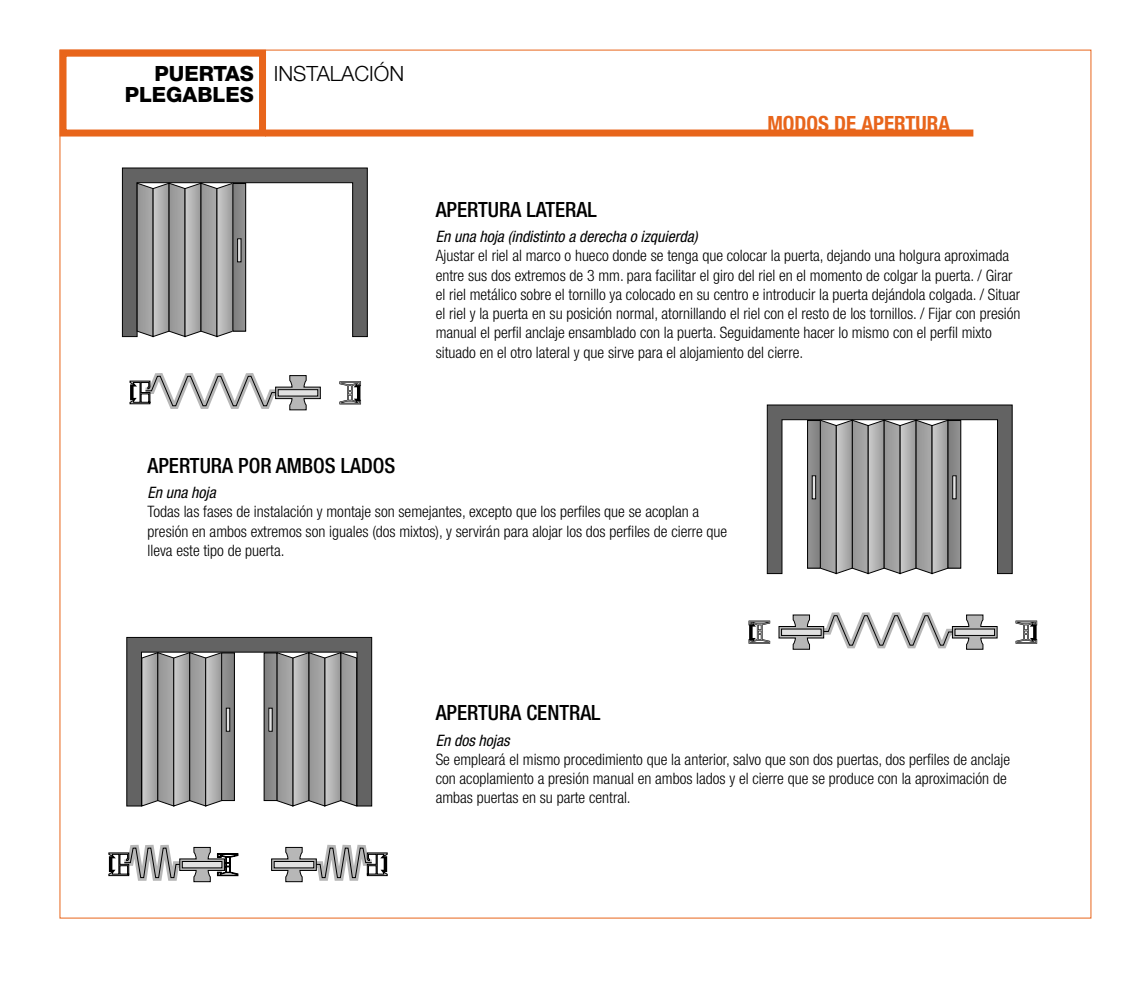
<style>
.page{position:relative;width:1141px;height:993px;background:#fff}
.page>*{position:absolute;margin:0;border:0;box-sizing:border-box;transform-origin:0 0}
.t1{font:500 condensed 21px "Helvetica Neue";color:#000}
.t2{font:800 21px/20.1px "Helvetica Neue";color:#000}
.t3{font:700 condensed 21px "Helvetica Neue";color:#e8651b}
.t4{font:300 condensed 15.75px/19.2px "Helvetica Neue";color:#000}
.t5{font:italic condensed 15.75px "Helvetica Neue";color:#000}
.s1{font-weight:300}
</style>
<div class="page">
<div style="left:60px;top:50px;width:206px;height:86px;border:7px solid #e8651b"></div>
<div style="left:265px;top:129px;width:708px;height:7px;background:#e8651b"></div>
<svg style="left:339px;top:381px;width:22px;height:23px"></svg>
<svg style="left:129px;top:373px;width:192px;height:38px"></svg>
<svg style="left:122px;top:167px;width:246px;height:170px"></svg>
<div style="left:233px;top:183px;width:13px;height:148px;background:#888"></div>
<div style="left:233px;top:183px;width:13px;height:148px;border:1px solid #000"></div>
<div style="left:237px;top:238px;width:4px;height:24px;border:1px solid #000"></div>
<svg style="left:778px;top:612px;width:220px;height:38px"></svg>
<div style="left:782px;top:629px;width:39px;height:6px;background:#e1e1e1"></div>
<svg style="left:767px;top:404px;width:246px;height:170px"></svg>
<div style="left:808px;top:420px;width:12px;height:148px;background:#898989"></div>
<div style="left:807px;top:420px;width:14px;height:148px;border:1px solid #000"></div>
<div style="left:812px;top:475px;width:4px;height:24px;border:1px solid #000"></div>
<svg style="left:1015px;top:620px;width:22px;height:23px"></svg>
<svg style="left:749px;top:620px;width:21px;height:23px"></svg>
<svg style="left:108px;top:844px;width:131px;height:39px"></svg>
<svg style="left:271px;top:844px;width:117px;height:39px"></svg>
<svg style="left:126px;top:636px;width:246px;height:170px;background:#979797"></svg>
<h1 class="t2" style="left:125px;top:64px;width:281px;text-indent:30px">PUERTAS <span class="s1">INSTALACIÓN<br></span>PLEGABLES</h1>
<h1 class="t1" style="left:436px;top:197px;width:163px">APERTURA LATERAL</h1>
<h1 class="t3" style="left:767px;top:110px;width:184px">MODOS DE APERTURA</h1>
<p class="t5" style="left:436px;top:227px;width:263px">En una hoja (indistinto a derecha o izquierda)</p>
<p class="t4" style="left:436px;top:246px;width:586px">Ajustar el riel al marco o hueco donde se tenga que colocar la puerta, dejando una holgura aproximada entre sus dos extremos de 3 mm. para facilitar el giro del riel en el momento de colgar la puerta. / Girar el riel metálico sobre el tornillo ya colocado en su centro e introducir la puerta dejándola colgada. / Situar el riel y la puerta en su posición normal, atornillando el riel con el resto de los tornillos. / Fijar con presión manual el perfil anclaje ensamblado con la puerta. Seguidamente hacer lo mismo con el perfil mixto situado en el otro lateral y que sirve para el alojamiento del cierre.</p>
<h1 class="t1" style="left:148px;top:452px;width:249px">APERTURA POR AMBOS LADOS</h1>
<p class="t5" style="left:148px;top:483px;width:70px">En una hoja</p>
<p class="t4" style="left:148px;top:502px;width:581px">Todas las fases de instalación y montaje son semejantes, excepto que los perfiles que se acoplan a presión en ambos extremos son iguales (dos mixtos), y servirán para alojar los dos perfiles de cierre que lleva este tipo de puerta.</p>
<h1 class="t1" style="left:436px;top:700px;width:166px">APERTURA CENTRAL</h1>
<p class="t5" style="left:436px;top:730px;width:75px">En dos hojas</p>
<p class="t4" style="left:436px;top:749px;width:576px">Se empleará el mismo procedimiento que la anterior, salvo que son dos puertas, dos perfiles de anclaje con acoplamiento a presión manual en ambos lados y el cierre que se produce con la aproximación de ambas puertas en su parte central.</p>
</div>
